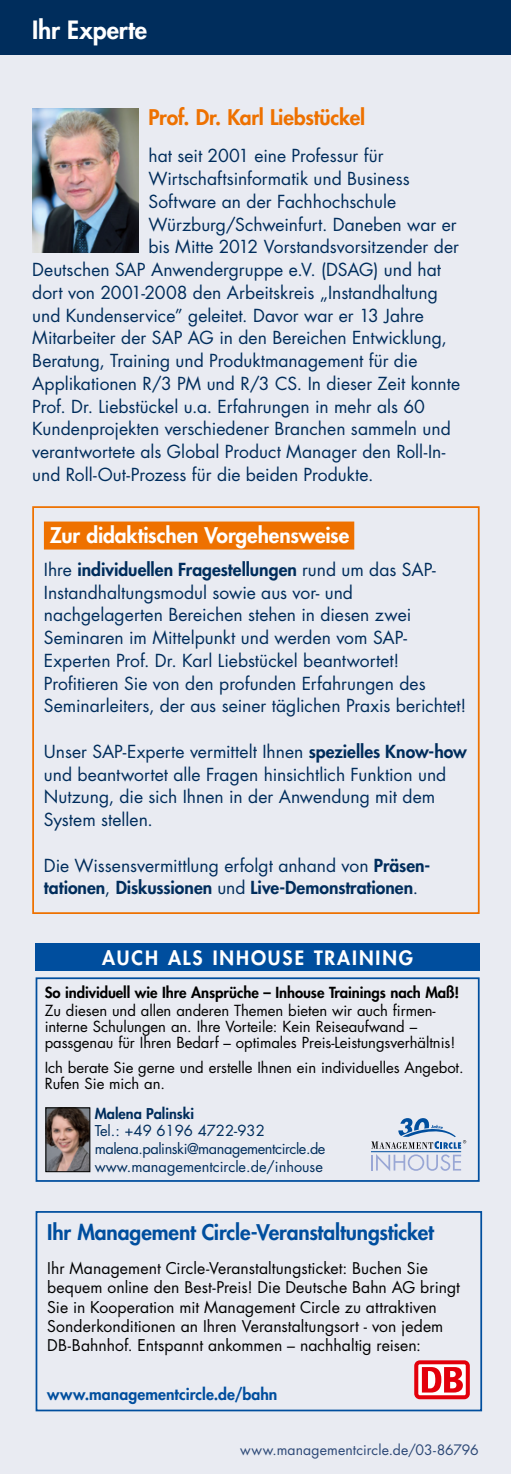
<style>
.page{position:relative;width:511px;height:1474px;background:#fff}
.page>*{position:absolute;margin:0;border:0;box-sizing:border-box;transform-origin:0 0}
.t1{font:800 24.5px "Futura Std";color:#fff}
.t2{font:800 21px "Futura Std";letter-spacing:-.005em;color:#004e9e}
.t3{font:800 21px "Futura Std";letter-spacing:-.005em;color:#fff}
.t4{font:800 21px "Futura Std";letter-spacing:-.005em;color:#ee7100}
.t5{font:800 19.25px "Futura Std";letter-spacing:.1em;color:#fff}
.t6{font:17.5px/22.8px "Futura Std";color:#002d5c}
.t7{font:800 17.5px/22.8px "Futura Std";color:#002d5c}
.t8{font:15.75px/19.2px "Futura Std";letter-spacing:.005em;color:#000}
.t9{font:800 15.75px "Futura Std";letter-spacing:.005em;color:#004e9e}
.t10{font:14.88px/15.8px "Futura Std";letter-spacing:-.005em;color:#000}
.t11{font:800 14.88px "Futura Std";letter-spacing:-.005em;color:#000}
.t12{font:14.88px "Futura Std";color:#002d5c}
.t13{font:14.53px/17.5px "Futura Std";letter-spacing:-.03em;color:#002d5c}
.t14{font:800 14.53px "Futura Std";color:#002d5c}
.t15{font:14px "Futura Std";letter-spacing:.01em;color:#2d4977}
.s1{font-weight:800}
.s2{font-weight:400}
.s3{font-size:14.53px}
</style>
<div class="page">
<div style="left:0;top:0;width:511px;height:1473px;background:#e9ebf2"></div>
<div style="left:0;top:0;width:511px;height:55px;background:#002d5c"></div>
<div style="left:44px;top:521px;width:310px;height:28px;background:#ee7100"></div>
<div style="left:32px;top:506px;width:448px;height:408px;border:2px solid #ee7100"></div>
<div style="left:36px;top:977px;width:444px;height:204px;border:2px solid #004e9e"></div>
<div style="left:36px;top:943px;width:444px;height:27px;background:#004e9e"></div>
<img style="left:48px;top:1109px;width:40px;height:61px">
<div style="left:46px;top:1107px;width:44px;height:65px;border:1px solid #000"></div>
<hr style="left:371px;top:1151px;width:90px;height:1px;background:#004e9e">
<svg style="left:371px;top:1154px;width:90px;height:17px"></svg>
<svg style="left:371px;top:1118px;width:95px;height:30px"></svg>
<svg style="left:35px;top:1211px;width:448px;height:201px"></svg>
<div style="left:414px;top:1360px;width:56px;height:39px;background:#e3000b;border-radius:6px"></div>
<svg style="left:418px;top:1364px;width:48px;height:31px"></svg>
<svg style="left:422px;top:1366px;width:41px;height:26px"></svg>
<img style="left:32px;top:109px;width:107px;height:143px">
<h1 class="t1" style="left:32px;top:14px;width:117px">Ihr Experte</h1>
<p class="t4" style="left:149px;top:104px;width:218px">Prof. Dr. Karl Liebstückel</p>
<p class="t6" style="left:149px;top:145px;width:237px">hat seit 2001 eine Professur für</p>
<p class="t6" style="left:149px;top:167px;width:263px">Wirtschaftsinformatik und Business</p>
<p class="t6" style="left:149px;top:190px;width:249px">Software an der Fachhochschule</p>
<p class="t6" style="left:149px;top:213px;width:310px">Würzburg/Schweinfurt. Daneben war er</p>
<p class="t6" style="left:149px;top:236px;width:312px">bis Mitte 2012 Vorstandsvorsitzender der</p>
<p class="t6" style="left:32px;top:258px;width:410px">Deutschen SAP Anwendergruppe e.V. (DSAG) und hat</p>
<p class="t6" style="left:32px;top:281px;width:407px">dort von 2001-2008 den Arbeitskreis „Instandhaltung</p>
<p class="t6" style="left:32px;top:304px;width:393px">und Kundenservice” geleitet. Davor war er 13 Jahre</p>
<p class="t6" style="left:32px;top:327px;width:416px">Mitarbeiter der SAP AG in den Bereichen Entwicklung,</p>
<p class="t6" style="left:32px;top:349px;width:387px">Beratung, Training und Produktmanagement für die</p>
<p class="t6" style="left:32px;top:372px;width:429px">Applikationen R/3 PM und R/3 CS. In dieser Zeit konnte</p>
<p class="t6" style="left:32px;top:395px;width:394px">Prof. Dr. Liebstückel u.a. Erfahrungen in mehr als 60</p>
<p class="t6" style="left:32px;top:418px;width:420px">Kundenprojekten verschiedener Branchen sammeln und</p>
<p class="t6" style="left:32px;top:440px;width:415px">verantwortete als Global Product Manager den Roll-In-</p>
<p class="t6" style="left:32px;top:463px;width:343px">und Roll-Out-Prozess für die beiden Produkte.</p>
<p class="t3" style="left:50px;top:522px;width:301px">Zur didaktischen Vorgehensweise</p>
<p class="t6" style="left:44px;top:558px;width:424px">Ihre <span class="s1">individuellen Fragestellungen</span> rund um das SAP-Instandhaltungsmodul sowie aus vor- und nachgelagerten Bereichen stehen in diesen zwei Seminaren im Mittelpunkt und werden vom SAP-Experten Prof. Dr. Karl Liebstückel beantwortet!<br>Profitieren Sie von den profunden Erfahrungen des Seminarleiters, der aus seiner täglichen Praxis berichtet!</p>
<p class="t6" style="left:44px;top:740px;width:424px">Unser SAP-Experte vermittelt Ihnen <span class="s1">spezielles Know-how </span>und beantwortet alle Fragen hinsichtlich Funktion und Nutzung, die sich Ihnen in der Anwendung mit dem System stellen.</p>
<p class="t7" style="left:44px;top:853px;width:388px"><span class="s2">Die Wissensvermittlung erfolgt anhand von</span> Präsen&shy;tationen<span class="s2">,</span> Diskussionen <span class="s2">und</span> Live-Demonstrationen<span class="s2">.</span></p>
<p class="t5" style="left:102px;top:945px;width:313px">AUCH ALS INHOUSE TRAINING</p>
<p class="t11" style="left:45px;top:982px;width:416px">So individuell wie Ihre Ansprüche – Inhouse Trainings nach Maß!</p>
<p class="t10" style="left:45px;top:1002px;width:412px">Zu diesen und allen anderen Themen bieten wir auch firmen&shy;interne Schulungen an. Ihre Vorteile: Kein Reiseaufwand – passgenau für Ihren Bedarf – optimales Preis-Leistungsverhältnis!</p>
<p class="t10" style="left:45px;top:1060px;width:420px">Ich berate Sie gerne und erstelle Ihnen ein individuelles Angebot.<br>Rufen Sie mich an.</p>
<p class="t14" style="left:95px;top:1104px;width:101px">Malena Palinski</p>
<p class="t12" style="left:95px;top:1121px;width:172px"><span class="s3">Tel.:</span> +49 6196 4722-932</p>
<p class="t13" style="left:95px;top:1140px;width:232px">malena.palinski@managementcircle.de www.managementcircle.de/inhouse</p>
<p class="t2" style="left:47px;top:1218px;width:388px">Ihr Management Circle-Veranstaltungsticket</p>
<p class="t8" style="left:47px;top:1258px;width:414px">Ihr Management Circle-Veranstaltungsticket: Buchen Sie bequem online den Best-Preis! Die Deutsche Bahn AG bringt Sie in Kooperation mit Management Circle zu attraktiven Sonderkonditionen an Ihren Veranstaltungsort - von jedem DB-Bahnhof. Entspannt ankommen – nachhaltig reisen:</p>
<p class="t9" style="left:47px;top:1383px;width:232px">www.managementcircle.de/bahn</p>
<p class="t15" style="left:240px;top:1440px;width:240px">www.managementcircle.de/03-86796</p>
</div>
